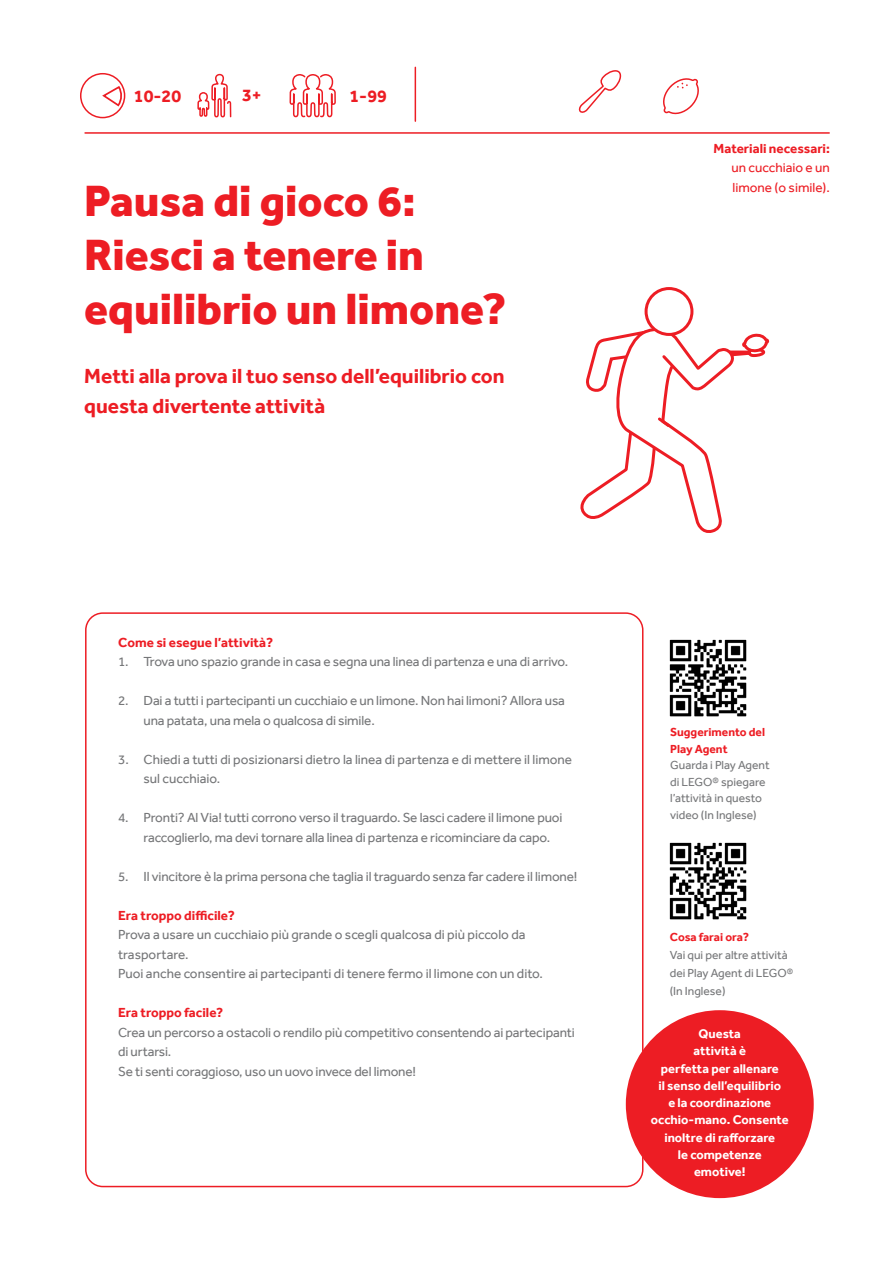
<style>
.page{position:relative;width:893px;height:1263px;background:#fff}
.page>*{position:absolute;margin:0;border:0;box-sizing:border-box;transform-origin:0 0}
.t1{font:800 45px/54px "Effra";color:#ed1d24}
.t2{font:700 21px/30px "Effra";color:#ed1d24}
.t3{font:700 18px "Effra";color:#ed1d24}
.t4{font:13.5px/19.5px "Effra";letter-spacing:-.01em;color:#757678}
.t5{font:700 13.5px "Effra";color:#ed1d24}
.t6{font:13.5px/19.5px "Effra";color:#ed1d24}
.t7{font:700 12.9px/17.2px "Effra";color:#fff;text-align:center}
.t8{font:12px/16.5px "Effra";color:#757678}
.t9{font:700 12px/16.5px "Effra";color:#ed1d24}
</style>
<div class="page">
<hr style="left:85px;top:132px;width:744px;height:2px;background:#ed1d24">
<hr style="left:415px;top:67px;width:1px;height:54px;background:#ed1d24">
<div style="left:626px;top:1010px;width:188px;height:188px;background:#ed1d24;border-radius:50%"></div>
<img style="left:669px;top:842px;width:78px;height:78px">
<img style="left:669px;top:639px;width:78px;height:78px">
<div style="left:80px;top:73px;width:45px;height:45px;border:2px solid #ed1d24;border-radius:50%"></div>
<svg style="left:102px;top:85px;width:20px;height:23px"></svg>
<svg style="left:288px;top:74px;width:49px;height:60px"></svg>
<svg style="left:578px;top:70px;width:44px;height:43px"></svg>
<svg style="left:196px;top:73px;width:36px;height:61px"></svg>
<svg style="left:663px;top:78px;width:36px;height:37px"></svg>
<div style="left:645px;top:287px;width:48px;height:49px;border:3px solid #ed1d24;border-radius:50%"></div>
<svg style="left:580px;top:326px;width:190px;height:207px"></svg>
<h3 class="t3" style="left:134px;top:85px;width:49px">10-20</h3>
<h3 class="t3" style="left:242px;top:84px;width:21px">3+</h3>
<h3 class="t3" style="left:349px;top:85px;width:39px">1-99</h3>
<h1 class="t1" style="left:84px;top:174px;width:424px">Pausa di gioco 6:<br>Riesci a tenere in equilibrio un limone?</h1>
<h2 class="t2" style="left:84px;top:361px;width:422px">Metti alla prova il tuo senso dell’equilibrio con questa divertente attività</h2>
<p class="t5" style="left:714px;top:140px;width:118px">Materiali necessari:</p>
<p class="t6" style="left:731px;top:158px;width:100px">un cucchiaio e un limone (o simile).</p>
<p class="t5" style="left:118px;top:634px;width:157px">Come si esegue l’attività?</p>
<p class="t4" style="left:118px;top:652px;width:452px">1. Trova uno spazio grande in casa e segna una linea di partenza e una di arrivo.</p>
<p class="t4" style="left:144px;top:691px;width:423px;text-indent:-26px">2. Dai a tutti i partecipanti un cucchiaio e un limone. Non hai limoni? Allora usa una patata, una mela o qualcosa di simile.</p>
<p class="t4" style="left:144px;top:749px;width:430px;text-indent:-26px">3. Chiedi a tutti di posizionarsi dietro la linea di partenza e di mettere il limone sul cucchiaio.</p>
<p class="t4" style="left:144px;top:808px;width:420px;text-indent:-26px">4. Pronti? Al Via! tutti corrono verso il traguardo. Se lasci cadere il limone puoi raccoglierlo, ma devi tornare alla linea di partenza e ricominciare da capo.</p>
<p class="t4" style="left:118px;top:866px;width:461px">5. Il vincitore è la prima persona che taglia il traguardo senza far cadere il limone!</p>
<p class="t5" style="left:118px;top:907px;width:118px">Era troppo difficile?</p>
<p class="t4" style="left:118px;top:925px;width:426px">Prova a usare un cucchiaio più grande o scegli qualcosa di più piccolo da trasportare.<br>Puoi anche consentire ai partecipanti di tenere fermo il limone con un dito.</p>
<p class="t5" style="left:118px;top:1005px;width:107px">Era troppo facile?</p>
<p class="t4" style="left:118px;top:1022px;width:458px">Crea un percorso a ostacoli o rendilo più competitivo consentendo ai partecipanti di urtarsi.<br>Se ti senti coraggioso, uso un uovo invece del limone!</p>
<p class="t7" style="left:651px;top:1025px;width:139px">Questa<br>attività è<br>perfetta per allenare<br>il senso dell’equilibrio<br>e la coordinazione occhio-mano. Consente inoltre di rafforzare<br>le competenze emotive!</p>
<p class="t9" style="left:670px;top:724px;width:96px">Suggerimento del<br>Play Agent</p>
<p class="t8" style="left:670px;top:757px;width:101px">Guarda i Play Agent di LEGO® spiegare l’attività in questo video (In Inglese)</p>
<p class="t9" style="left:670px;top:928px;width:81px">Cosa farai ora?</p>
<p class="t8" style="left:670px;top:946px;width:125px;line-height:18px">Vai qui per altre attività dei Play Agent di LEGO® (In Inglese)</p>
</div>
